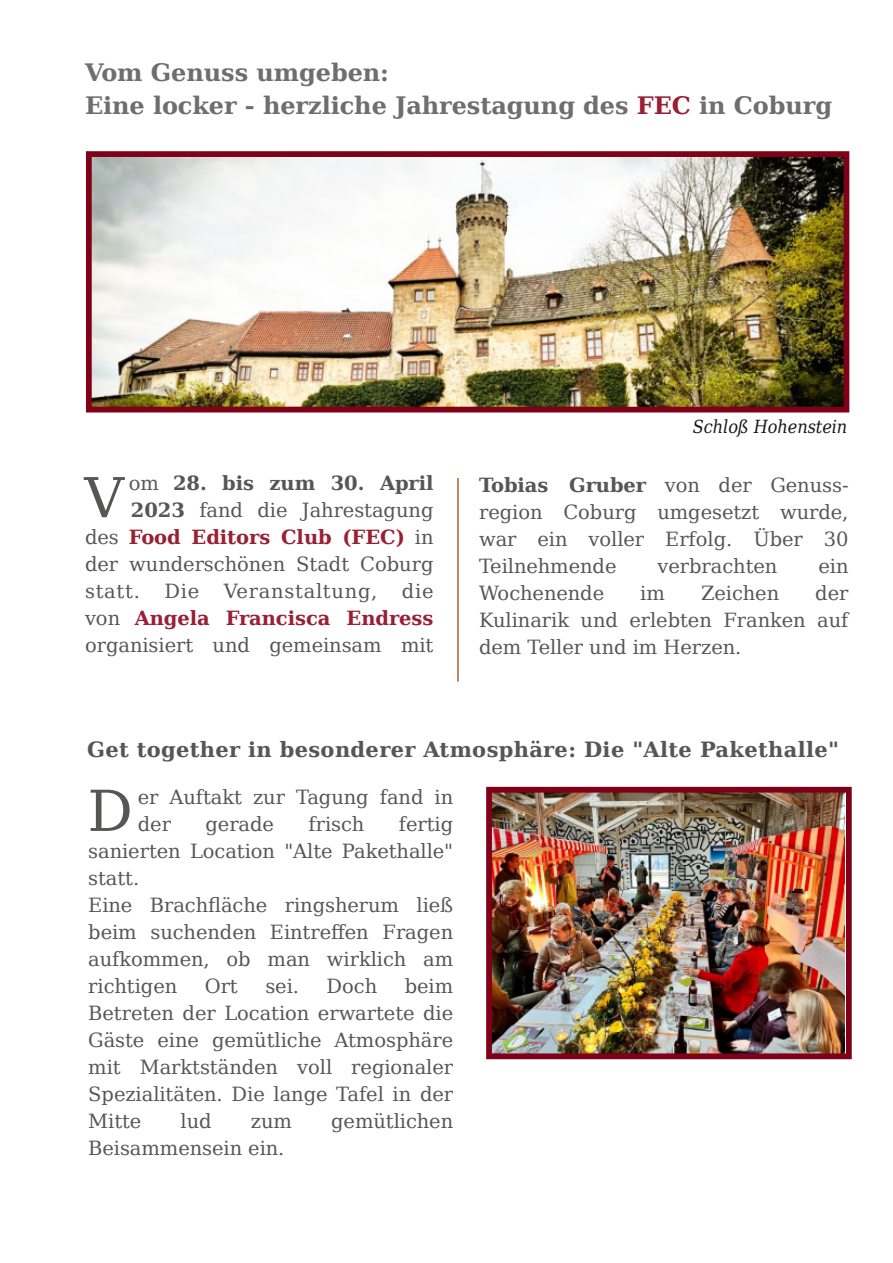
<style>
.page{position:relative;width:893px;height:1263px;background:#fff}
.page>*{position:absolute;margin:0;border:0;box-sizing:border-box;transform-origin:0 0}
.t1{font:56.55px "DejaVu Serif";color:#565655}
.t2{font:55.05px "DejaVu Serif";color:#565655}
.t3{font:700 24px/33px "DejaVu Serif";letter-spacing:-.005em;color:#6f6e6e}
.t4{font:700 21px "DejaVu Serif";letter-spacing:.015em;color:#565655}
.t5{font:19.5px/27px "DejaVu Serif";letter-spacing:-.005em;color:#565655;text-align:justify}
.t6{font:700 19.5px "DejaVu Serif";letter-spacing:-.005em;color:#991f35}
.t7{font:700 19.5px "DejaVu Serif";letter-spacing:-.005em;color:#565655}
.t8{font:19.5px "DejaVu Serif";letter-spacing:.035em;color:#565655}
.t9{font:italic 18px "DejaVu Serif Condensed";letter-spacing:-.005em;color:#181715}
.s1{color:#991f35}
.s2{font-weight:400}
.s3{font-weight:700}
.s4{font-weight:400;color:#565655}
.s5{font-weight:700;color:#991f35}
</style>
<div class="page">
<img style="left:93px;top:158px;width:749px;height:247px">
<div style="left:86px;top:151px;width:763px;height:261px;border:6px solid #7f0017"></div>
<img style="left:493px;top:794px;width:351px;height:258px">
<div style="left:486px;top:787px;width:366px;height:272px;border:6px solid #7f0017"></div>
<hr style="left:457px;top:478px;width:2px;height:204px;background:#963">
<p class="t3" style="left:85px;top:56px;width:749px">Vom Genuss umgeben:<br>Eine locker - herzliche Jahrestagung des <span class="s1">FEC</span> in Coburg</p>
<h2 class="t2" style="left:84px;top:466px;width:41px">V</h2>
<p class="t7" style="left:129px;top:472px;width:306px"><span class="s2">om</span> 28. bis zum 30. April</p>
<p class="t5" style="left:131px;top:497px;width:304px"><span class="s3">2023</span> fand die Jahrestagung</p>
<p class="t6" style="left:85px;top:526px;width:350px"><span class="s4">des</span> Food Editors Club (FEC) <span class="s4">in</span></p>
<p class="t5" style="left:85px;top:551px;width:350px">der wunderschönen Stadt Coburg</p>
<p class="t5" style="left:85px;top:578px;width:56px">statt.</p>
<p class="t5" style="left:164px;top:578px;width:36px">Die</p>
<p class="t8" style="left:224px;top:580px;width:155px">Veranstaltung,</p>
<p class="t5" style="left:85px;top:578px;width:350px;text-indent:317px">die von <span class="s5">Angela Francisca Endress </span>organisiert und gemeinsam mit</p>
<p class="t9" style="left:693px;top:416px;width:156px">Schloß Hohenstein</p>
<p class="t5" style="left:479px;top:472px;width:371px"><span class="s3">Tobias Gruber</span> von der Genuss&shy;region Coburg umgesetzt wurde, war ein voller Erfolg. Über 30<br>Teilnehmende</p>
<p class="t5" style="left:657px;top:553px;width:121px">verbrachten</p>
<p class="t5" style="left:818px;top:553px;width:32px">ein</p>
<p class="t5" style="left:479px;top:580px;width:127px">Wochenende</p>
<p class="t5" style="left:640px;top:580px;width:26px">im</p>
<p class="t5" style="left:701px;top:580px;width:80px">Zeichen</p>
<p class="t5" style="left:479px;top:580px;width:371px;text-indent:336px">der Kulinarik und erlebten Franken auf dem Teller und im Herzen.</p>
<p class="t4" style="left:87px;top:737px;width:754px">Get together in besonderer Atmosphäre: Die "Alte Pakethalle"</p>
<h1 class="t1" style="left:87px;top:778px;width:47px">D</h1>
<p class="t5" style="left:138px;top:784px;width:317px">er Auftakt zur Tagung fand in der</p>
<p class="t5" style="left:88px;top:811px;width:366px;text-align:left;text-indent:311px">fertig sanierten Location "Alte Pakethalle" statt.<br>Eine Brachfläche ringsherum ließ beim suchenden Eintreffen Fragen aufkommen, ob man wirklich am richtigen</p>
<p class="t5" style="left:205px;top:811px;width:70px">gerade</p>
<p class="t5" style="left:309px;top:811px;width:57px">frisch</p>
<p class="t5" style="left:88px;top:973px;width:366px;text-indent:316px">beim Betreten der Location erwartete die Gäste eine gemütliche Atmosphäre mit Marktständen voll regionaler Spezialitäten. Die lange Tafel in der Mitte</p>
<p class="t5" style="left:205px;top:973px;width:35px">Ort</p>
<p class="t5" style="left:265px;top:973px;width:35px">sei.</p>
<p class="t5" style="left:327px;top:973px;width:52px">Doch</p>
<p class="t5" style="left:181px;top:1108px;width:33px">lud</p>
<p class="t5" style="left:251px;top:1108px;width:43px">zum</p>
<p class="t5" style="left:331px;top:1108px;width:124px">gemütlichen</p>
<p class="t5" style="left:88px;top:1135px;width:198px">Beisammensein ein.</p>
</div>
